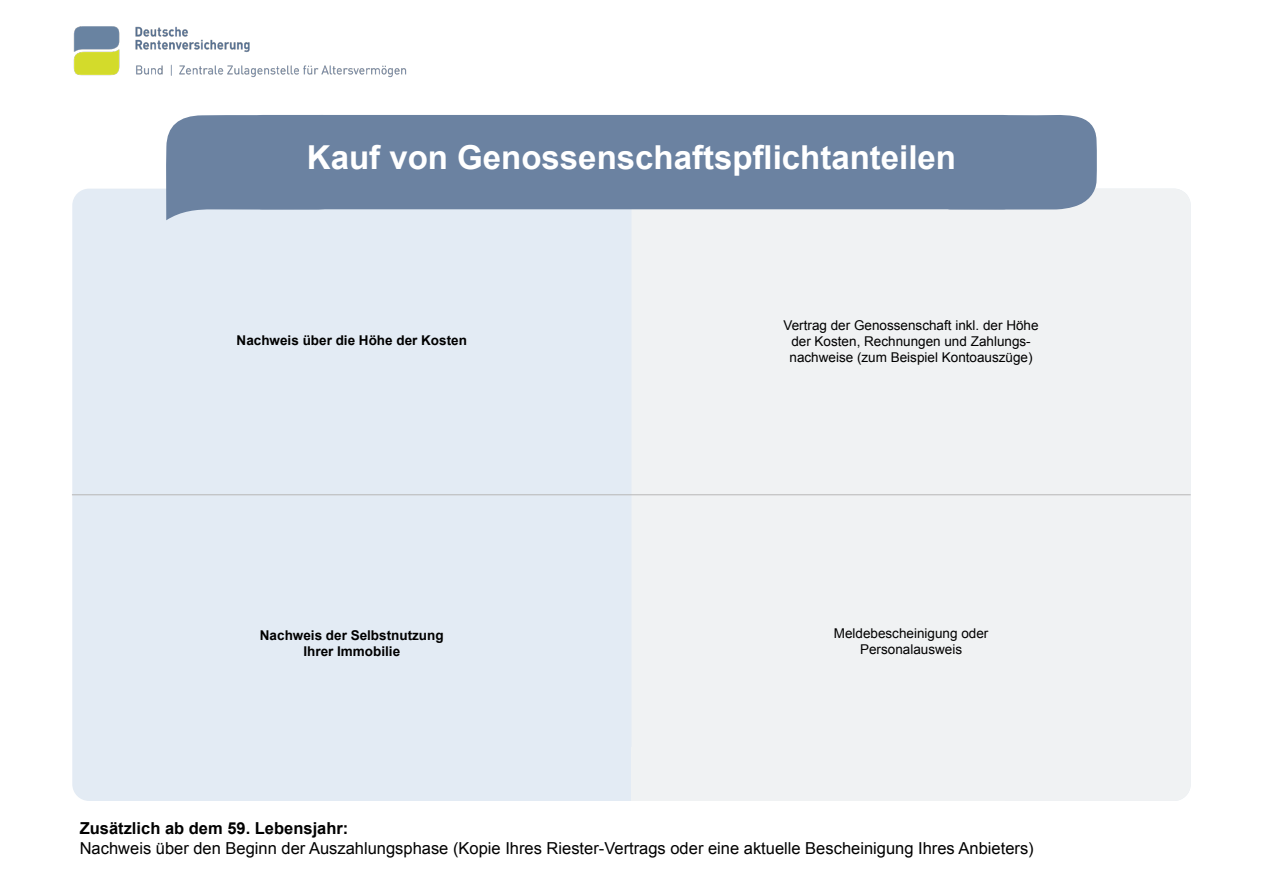
<style>
.page{position:relative;width:1263px;height:893px;background:#fff}
.page>*{position:absolute;margin:0;border:0;box-sizing:border-box;transform-origin:0 0}
.t1{font:700 33px "Arial";color:#fff}
.t2{font:16.5px/19.8px "Arial";color:#000}
.t3{font:13.5px/16.2px "Arial";color:#000;text-align:center}
.t4{font:700 13.5px/16.2px "Arial";color:#000;text-align:center}
.s1{font-weight:700}
</style>
<div class="page">
<div style="left:72px;top:189px;width:1119px;height:612px;background:#e3ebf4;border-radius:17px"></div>
<div style="left:631px;top:189px;width:560px;height:612px;background:#f0f2f3;border-radius:17px"></div>
<svg style="left:904px;top:115px;width:193px;height:95px;background:#748aa6"></svg>
<div style="left:247px;top:115px;width:771px;height:94px;background:#6b82a1;border-radius:15px"></div>
<svg style="left:166px;top:114px;width:193px;height:106px"></svg>
<hr style="left:72px;top:494px;width:1119px;height:1px;background:#b7b6b6">
<div style="left:631px;top:747px;width:373px;height:54px;background:#f0f2f3"></div>
<img style="left:73px;top:26px;width:334px;height:52px">
<p class="t1" style="left:307px;top:135px;width:651px">Kauf von Genossenschaftspflichtanteilen</p>
<p class="t4" style="left:237px;top:332px;width:232px">Nachweis über die Höhe der Kosten</p>
<p class="t4" style="left:260px;top:627px;width:185px">Nachweis der Selbstnutzung<br>Ihrer Immobilie</p>
<p class="t3" style="left:783px;top:317px;width:257px">Vertrag der Genossenschaft inkl. der Höhe der Kosten, Rechnungen und Zahlungs&shy;nachweise (zum Beispiel Kontoauszüge)</p>
<p class="t3" style="left:834px;top:625px;width:156px">Meldebescheinigung oder<br>Personalausweis</p>
<p class="t2" style="left:80px;top:819px;width:955px"><span class="s1">Zusätzlich ab dem 59. Lebensjahr:<br></span>Nachweis über den Beginn der Auszahlungsphase (Kopie Ihres Riester-Vertrags oder eine aktuelle Bescheinigung Ihres Anbieters)</p>
</div>
